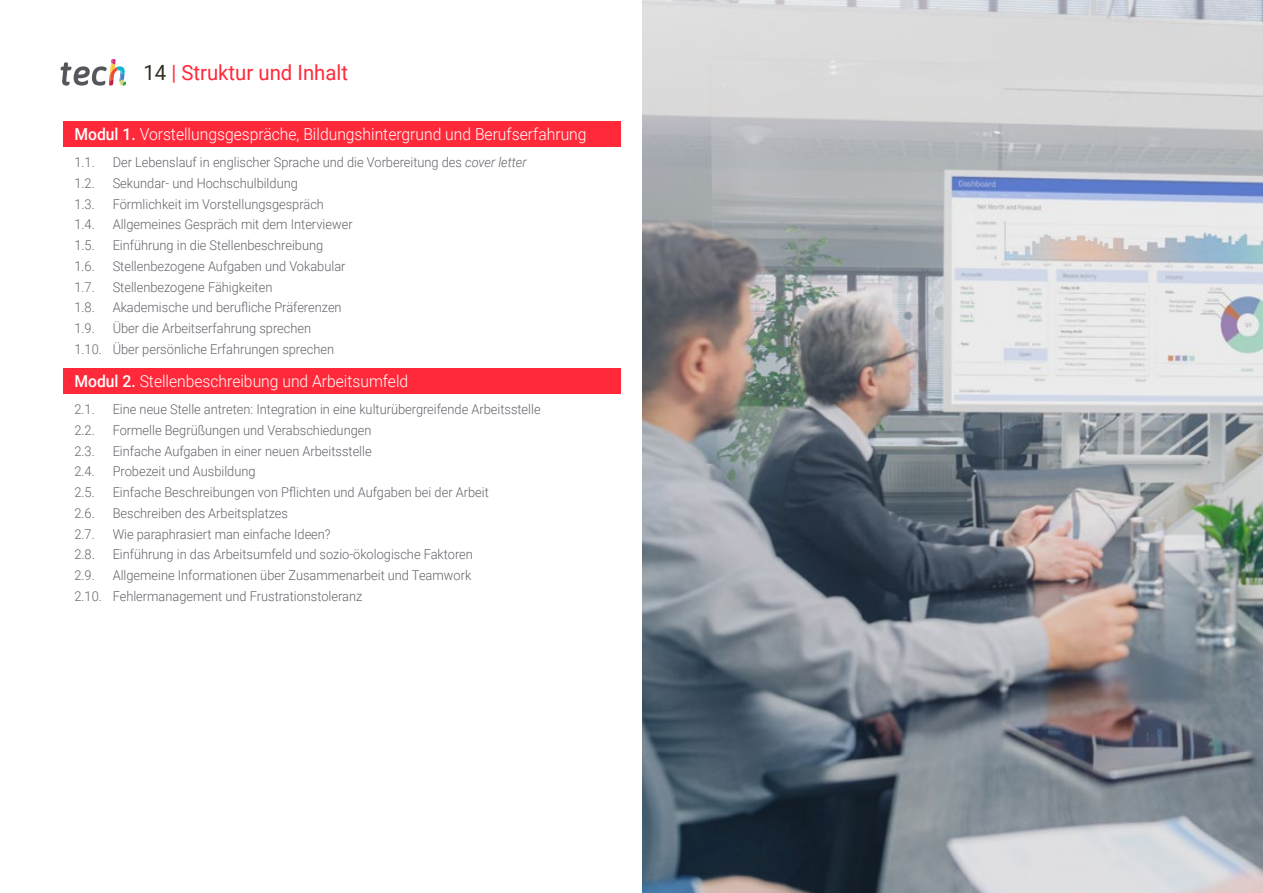
<style>
.page{position:relative;width:1263px;height:893px;background:#fff}
.page>*{position:absolute;margin:0;border:0;box-sizing:border-box;transform-origin:0 0}
.t1{font:21px "Roboto";color:#ff293a}
.t2{font:300 16.5px "Roboto";color:#fff;scale:.95 1}
.t3{font:300 13.5px/20.7px "Roboto";color:#61646a;scale:.95 1}
.s1{color:#312e20}
.s2{font-weight:500}
.s3{font-style:italic}
</style>
<div class="page">
<svg style="left:61px;top:59px;width:65px;height:27px"></svg>
<img style="left:642px;top:0;width:621px;height:893px">
<div style="left:63px;top:121px;width:558px;height:25px;background:#ff293a"></div>
<div style="left:63px;top:368px;width:558px;height:25px;background:#ff293a"></div>
<h1 class="t1" style="left:144px;top:57px;width:206px"><span class="s1">14</span> | Struktur und Inhalt</h1>
<p class="t2" style="left:74px;top:123px;width:541px"><span class="s2">Modul 1.</span> Vorstellungsgespräche, Bildungshintergrund und Berufserfahrung</p>
<p class="t3" style="left:74px;top:151px;width:23px">1.1.</p>
<p class="t3" style="left:113px;top:151px;width:437px">Der Lebenslauf in englischer Sprache und die Vorbereitung des <span class="s3">cover letter</span></p>
<p class="t3" style="left:74px;top:172px;width:23px">1.2.</p>
<p class="t3" style="left:113px;top:172px;width:196px">Sekundar- und Hochschulbildung</p>
<p class="t3" style="left:74px;top:193px;width:23px">1.3.</p>
<p class="t3" style="left:113px;top:193px;width:224px">Förmlichkeit im Vorstellungsgespräch</p>
<p class="t3" style="left:74px;top:214px;width:23px">1.4.</p>
<p class="t3" style="left:113px;top:214px;width:254px">Allgemeines Gespräch mit dem Interviewer</p>
<p class="t3" style="left:74px;top:234px;width:23px">1.5.</p>
<p class="t3" style="left:113px;top:234px;width:223px">Einführung in die Stellenbeschreibung</p>
<p class="t3" style="left:74px;top:255px;width:23px">1.6.</p>
<p class="t3" style="left:113px;top:255px;width:247px">Stellenbezogene Aufgaben und Vokabular</p>
<p class="t3" style="left:74px;top:276px;width:23px">1.7.</p>
<p class="t3" style="left:113px;top:276px;width:170px">Stellenbezogene Fähigkeiten</p>
<p class="t3" style="left:74px;top:297px;width:23px">1.8.</p>
<p class="t3" style="left:113px;top:297px;width:243px">Akademische und berufliche Präferenzen</p>
<p class="t3" style="left:74px;top:317px;width:23px">1.9.</p>
<p class="t3" style="left:74px;top:317px;width:275px;text-indent:38px">Über die Arbeitserfahrung sprechen<br>1.10. Über persönliche Erfahrungen sprechen</p>
<p class="t2" style="left:74px;top:370px;width:353px"><span class="s2">Modul 2.</span> Stellenbeschreibung und Arbeitsumfeld</p>
<p class="t3" style="left:74px;top:398px;width:23px">2.1.</p>
<p class="t3" style="left:113px;top:398px;width:452px">Eine neue Stelle antreten: Integration in eine kulturübergreifende Arbeitsstelle</p>
<p class="t3" style="left:74px;top:419px;width:23px">2.2.</p>
<p class="t3" style="left:113px;top:419px;width:274px">Formelle Begrüßungen und Verabschiedungen</p>
<p class="t3" style="left:74px;top:440px;width:23px">2.3.</p>
<p class="t3" style="left:113px;top:440px;width:274px">Einfache Aufgaben in einer neuen Arbeitsstelle</p>
<p class="t3" style="left:74px;top:461px;width:23px">2.4.</p>
<p class="t3" style="left:113px;top:461px;width:152px">Probezeit und Ausbildung</p>
<p class="t3" style="left:74px;top:481px;width:23px">2.5.</p>
<p class="t3" style="left:113px;top:481px;width:397px">Einfache Beschreibungen von Pflichten und Aufgaben bei der Arbeit</p>
<p class="t3" style="left:74px;top:502px;width:23px">2.6.</p>
<p class="t3" style="left:113px;top:502px;width:186px">Beschreiben des Arbeitsplatzes</p>
<p class="t3" style="left:74px;top:523px;width:23px">2.7.</p>
<p class="t3" style="left:113px;top:523px;width:231px">Wie paraphrasiert man einfache Ideen?</p>
<p class="t3" style="left:74px;top:544px;width:23px">2.8.</p>
<p class="t3" style="left:113px;top:544px;width:381px">Einführung in das Arbeitsumfeld und sozio-ökologische Faktoren</p>
<p class="t3" style="left:74px;top:564px;width:23px">2.9.</p>
<p class="t3" style="left:74px;top:564px;width:419px;text-indent:38px">Allgemeine Informationen über Zusammenarbeit und Teamwork<br>2.10. Fehlermanagement und Frustrationstoleranz</p>
</div>
